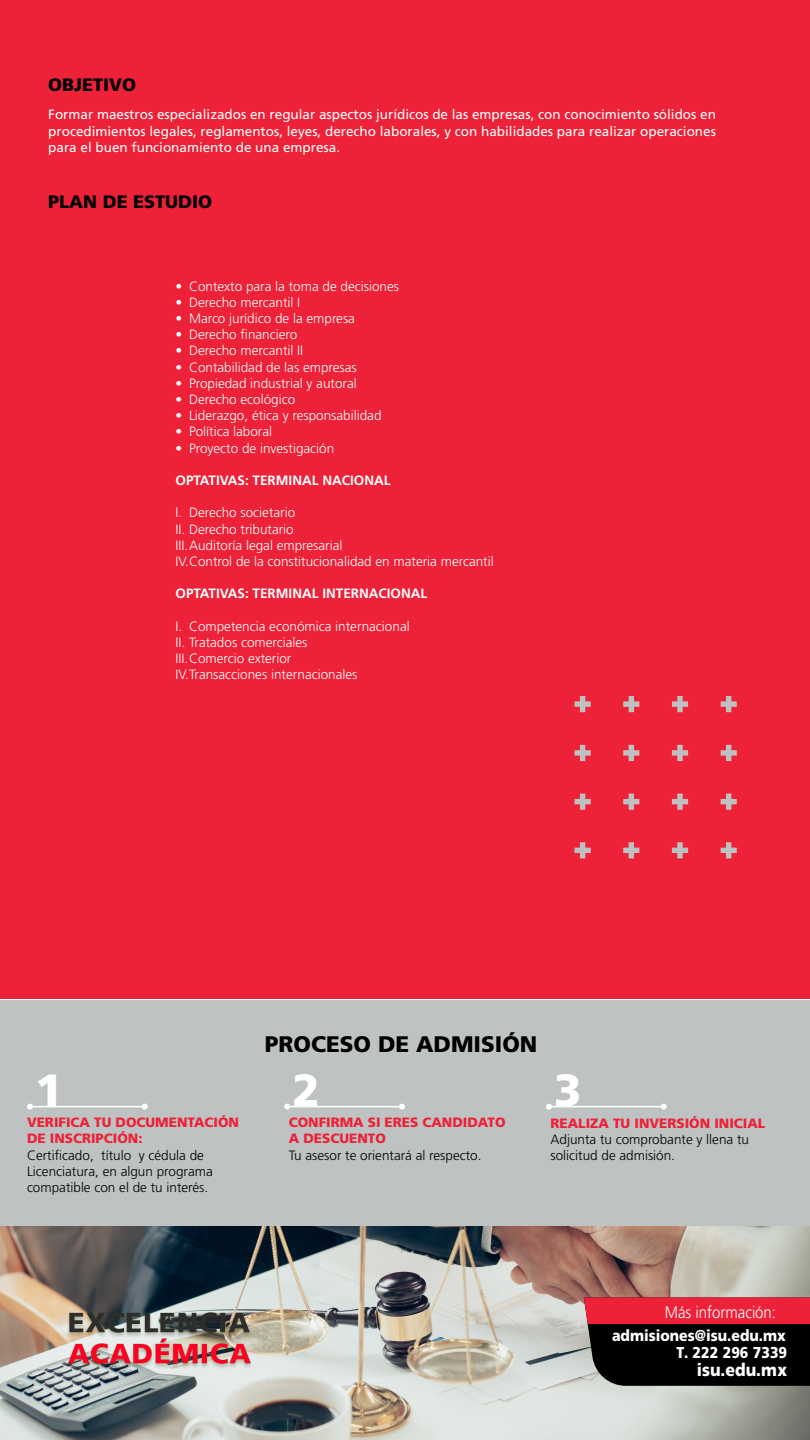
<style>
.page{position:relative;width:810px;height:1440px;background:#fff}
.page>*{position:absolute;margin:0;border:0;box-sizing:border-box;transform-origin:0 0}
.CARRERA{font:900 45px "Frutiger LT Std";color:#fff}
.TÍTULO_NEGRO{font:900 22.5px "Frutiger LT Std";color:#000}
.t1{font:900 18px "Frutiger LT Std";color:#000}
.t2{font:900 17.7px "Frutiger LT Std";color:#fff;scale:.89 1}
.t3{font:300 16.73px "Frutiger LT Std";color:#fff;scale:.89 1}
.t4{font:900 15.75px/17.7px "Frutiger LT Std";color:#fff;text-align:right;scale:.89 1}
.t5{font:300 13.5px "Frutiger LT Std";color:#fff}
.t6{font:13.5px/16.2px "Frutiger LT Std";color:#fff;text-align:justify}
.PERFIL-3{font:300 13.5px/16.2px "Frutiger LT Std";color:#000}
.PERFIL-1{font:900 13.5px/16.2px "Frutiger LT Std";color:#ed2137}
.t7{font:700 13.5px "Frutiger LT Std";color:#fff}
</style>
<div class="page">
<img style="left:0;top:1226px;width:810px;height:214px">
<div style="left:0;top:0;width:810px;height:999px;background:#ed2137"></div>
<div style="left:0;top:1000px;width:810px;height:226px;background:#bfc2c2"></div>
<hr style="left:30px;top:1106px;width:115px;height:1px;background:#fff">
<svg style="left:142px;top:1104px;width:6px;height:6px"></svg>
<svg style="left:27px;top:1104px;width:6px;height:6px"></svg>
<hr style="left:287px;top:1106px;width:115px;height:1px;background:#fff">
<svg style="left:399px;top:1104px;width:6px;height:6px"></svg>
<svg style="left:284px;top:1104px;width:6px;height:6px"></svg>
<hr style="left:549px;top:1106px;width:115px;height:1px;background:#fff">
<svg style="left:661px;top:1104px;width:6px;height:6px"></svg>
<svg style="left:546px;top:1104px;width:6px;height:6px"></svg>
<img style="left:63px;top:1277px;width:195px;height:110px">
<svg style="left:574px;top:696px;width:17px;height:16px"></svg>
<svg style="left:623px;top:696px;width:16px;height:16px"></svg>
<svg style="left:672px;top:696px;width:16px;height:16px"></svg>
<svg style="left:721px;top:696px;width:16px;height:16px"></svg>
<svg style="left:574px;top:842px;width:17px;height:16px"></svg>
<svg style="left:574px;top:794px;width:17px;height:16px"></svg>
<svg style="left:574px;top:745px;width:17px;height:16px"></svg>
<svg style="left:623px;top:842px;width:16px;height:16px"></svg>
<svg style="left:623px;top:794px;width:16px;height:16px"></svg>
<svg style="left:623px;top:745px;width:16px;height:16px"></svg>
<svg style="left:672px;top:842px;width:16px;height:16px"></svg>
<svg style="left:672px;top:794px;width:16px;height:16px"></svg>
<svg style="left:672px;top:745px;width:16px;height:16px"></svg>
<svg style="left:721px;top:842px;width:16px;height:16px"></svg>
<svg style="left:721px;top:794px;width:16px;height:16px"></svg>
<svg style="left:721px;top:745px;width:16px;height:16px"></svg>
<svg style="left:584px;top:1298px;width:226px;height:88px;background:#4d1118"></svg>
<p class="t1" style="left:48px;top:73px;width:90px">OBJETIVO</p>
<p class="t6" style="left:48px;top:107px;width:669px">Formar maestros especializados en regular aspectos jurídicos de las empresas, con conocimiento sólidos en procedimientos legales, reglamentos, leyes, derecho laborales, y con habilidades para realizar operaciones para el buen funcionamiento de una empresa.</p>
<p class="t1" style="left:48px;top:190px;width:166px">PLAN DE ESTUDIO</p>
<p class="t5" style="left:176px;top:278px;width:225px">• Contexto para la toma de decisiones</p>
<p class="t5" style="left:176px;top:295px;width:126px">• Derecho mercantil I</p>
<p class="t5" style="left:176px;top:311px;width:181px">• Marco jurídico de la empresa</p>
<p class="t5" style="left:176px;top:327px;width:123px">• Derecho financiero</p>
<p class="t5" style="left:176px;top:343px;width:129px">• Derecho mercantil II</p>
<p class="t5" style="left:176px;top:359px;width:183px">• Contabilidad de las empresas</p>
<p class="t5" style="left:176px;top:376px;width:183px">• Propiedad industrial y autoral</p>
<p class="t5" style="left:176px;top:392px;width:121px">• Derecho ecológico</p>
<p class="t5" style="left:176px;top:408px;width:208px">• Liderazgo, ética y responsabilidad</p>
<p class="t5" style="left:176px;top:424px;width:98px">• Política laboral</p>
<p class="t5" style="left:176px;top:440px;width:160px">• Proyecto de investigación</p>
<p class="t7" style="left:176px;top:472px;width:217px">OPTATIVAS: TERMINAL NACIONAL</p>
<p class="t5" style="left:176px;top:505px;width:121px">I. Derecho societario</p>
<p class="t5" style="left:176px;top:521px;width:120px">II. Derecho tributario</p>
<p class="t5" style="left:176px;top:538px;width:169px">III.Auditoría legal empresarial</p>
<p class="t5" style="left:176px;top:554px;width:320px">IV.Control de la constitucionalidad en materia mercantil</p>
<p class="t7" style="left:176px;top:586px;width:253px">OPTATIVAS: TERMINAL INTERNACIONAL</p>
<p class="t5" style="left:176px;top:619px;width:236px">I. Competencia económica internacional</p>
<p class="t5" style="left:176px;top:635px;width:134px">II. Tratados comerciales</p>
<p class="t5" style="left:176px;top:651px;width:117px">III.Comercio exterior</p>
<p class="t5" style="left:176px;top:667px;width:184px">IV.Transacciones internacionales</p>
<p class="TÍTULO_NEGRO" style="left:265px;top:1031px;width:274px">PROCESO DE ADMISIÓN</p>
<p class="CARRERA" style="left:35px;top:1063px;width:29px">1</p>
<p class="CARRERA" style="left:292px;top:1063px;width:29px">2</p>
<p class="CARRERA" style="left:554px;top:1063px;width:29px">3</p>
<p class="PERFIL-1" style="left:27px;top:1114px;width:214px">VERIFICA TU DOCUMENTACIÓN<br>DE INSCRIPCIÓN:</p>
<p class="PERFIL-3" style="left:27px;top:1147px;width:187px">Certificado, título y cédula de<br>Licenciatura, en algun programa compatible con el de tu interés.</p>
<p class="PERFIL-1" style="left:289px;top:1114px;width:218px">CONFIRMA SI ERES CANDIDATO<br>A DESCUENTO</p>
<p class="PERFIL-3" style="left:289px;top:1147px;width:194px">Tu asesor te orientará al respecto.</p>
<p class="PERFIL-1" style="left:550px;top:1115px;width:216px">REALIZA TU INVERSIÓN INICIAL</p>
<p class="PERFIL-3" style="left:550px;top:1132px;width:200px">Adjunta tu comprobante y llena tu solicitud de admisión.</p>
<p class="t3" style="left:665px;top:1303px;width:126px">Más información:</p>
<p class="t4" style="left:612px;top:1326px;width:198px">admisiones@isu.edu.mx<br>T. 222 296 7339</p>
<h3 class="t2" style="left:697px;top:1359px;width:103px">isu.edu.mx</h3>
</div>
